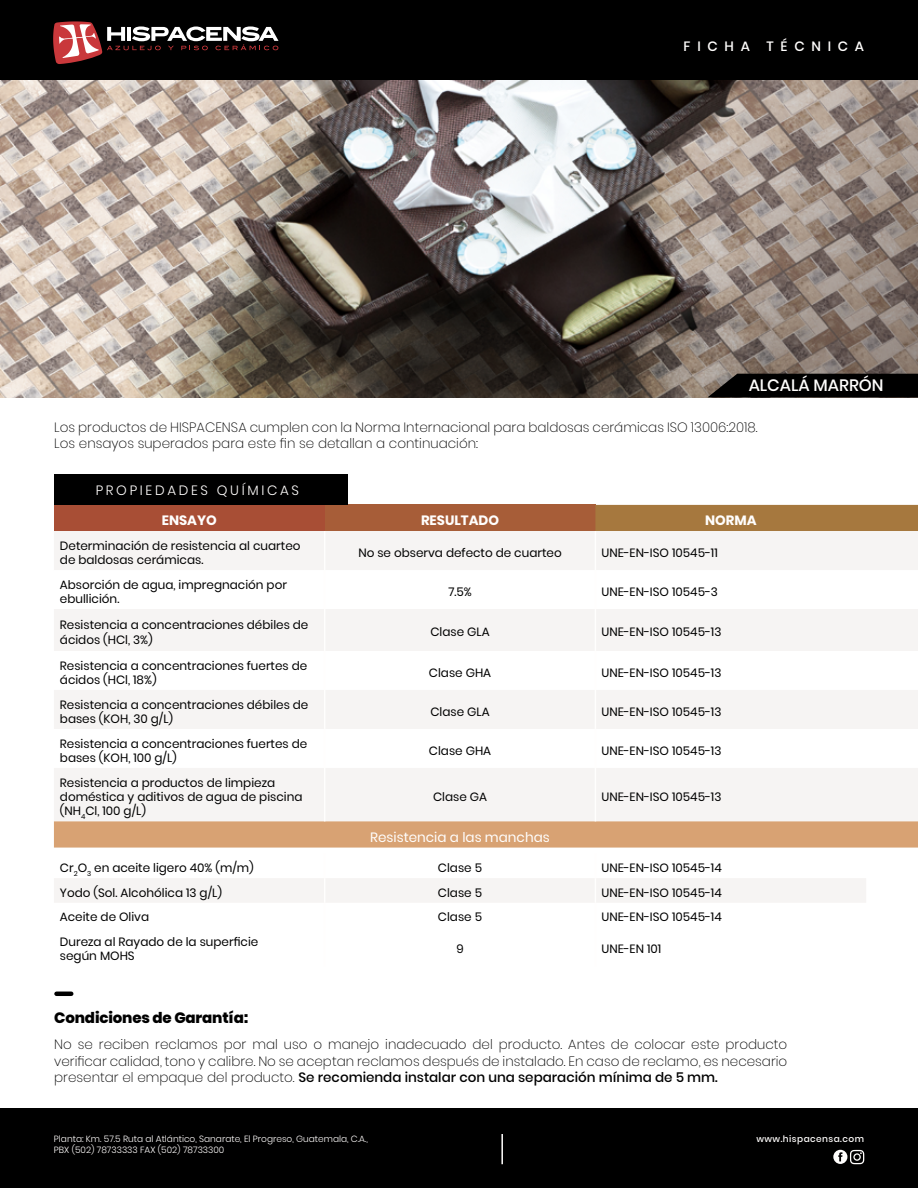
<style>
.page{position:relative;width:918px;height:1188px;background:#fff}
.page>*{position:absolute;margin:0;border:0;box-sizing:border-box;transform-origin:0 0}
.t1{font:500 16.5px "Poppins";color:#fffefd}
.t2{font:800 15px "Poppins";letter-spacing:-.01em;color:#000}
.t3{font:200 13.5px/16.2px "Poppins";color:#000}
.t4{font:13.5px "Poppins";color:#fffefd}
.t5{font:700 13.5px "Poppins";color:#fffefd}
.t6{font:300 13.5px "Poppins";letter-spacing:.2em;color:#fffefd}
.t7{font:500 13.5px "Poppins";letter-spacing:.5em;color:#fffefd}
.t8{font:12px/14.4px "Poppins";color:#000}
.t9{font:300 9px/10.8px "Poppins";color:#fffefd}
.t10{font:500 9px "Poppins";letter-spacing:.05em;color:#fffefd}
.s1{font-weight:500}
</style>
<div class="page">
<img style="left:0;top:80px;width:918px;height:317px">
<div style="left:54px;top:505px;width:271px;height:26px;background:#a84e35"></div>
<div style="left:325px;top:505px;width:270px;height:26px;background:#a75d38"></div>
<div style="left:595px;top:505px;width:323px;height:26px;background:#a6783e"></div>
<svg style="left:54px;top:531px;width:864px;height:290px;fill:#f6f4f3"></svg>
<svg style="left:54px;top:821px;width:864px;height:27px;background:#d9a477"></svg>
<hr style="left:324px;top:531px;width:1px;height:39px;background:#fffefd">
<hr style="left:324px;top:570px;width:1px;height:39px;background:#fffefd">
<hr style="left:324px;top:609px;width:1px;height:42px;background:#fffefd">
<hr style="left:324px;top:651px;width:1px;height:39px;background:#fffefd">
<hr style="left:324px;top:690px;width:1px;height:39px;background:#fffefd">
<hr style="left:324px;top:729px;width:1px;height:39px;background:#fffefd">
<hr style="left:324px;top:768px;width:1px;height:53px;background:#fffefd">
<hr style="left:595px;top:531px;width:1px;height:39px;background:#fffefd">
<hr style="left:595px;top:570px;width:1px;height:39px;background:#fffefd">
<hr style="left:595px;top:609px;width:1px;height:42px;background:#fffefd">
<hr style="left:595px;top:651px;width:1px;height:39px;background:#fffefd">
<hr style="left:595px;top:690px;width:1px;height:39px;background:#fffefd">
<hr style="left:595px;top:729px;width:1px;height:39px;background:#fffefd">
<hr style="left:595px;top:768px;width:1px;height:53px;background:#fffefd">
<div style="left:54px;top:878px;width:812px;height:24px;background:#f6f4f3"></div>
<div style="left:54px;top:474px;width:294px;height:31px;background:#000"></div>
<div style="left:0;top:1108px;width:918px;height:80px;background:#000"></div>
<hr style="left:501px;top:1134px;width:2px;height:30px;background:#fffefd">
<svg style="left:833px;top:1150px;width:31px;height:14px"></svg>
<div style="left:0;top:0;width:918px;height:80px;background:#000"></div>
<svg style="left:53px;top:21px;width:226px;height:43px"></svg>
<svg style="left:707px;top:374px;width:211px;height:23px;background:#0a0a09"></svg>
<hr style="left:56px;top:992px;width:15px;height:4px;background:#000">
<p class="t7" style="left:684px;top:39px;width:182px">FICHA TÉCNICA</p>
<h1 class="t1" style="left:749px;top:376px;width:136px">ALCALÁ MARRÓN</h1>
<p class="t3" style="left:54px;top:419px;width:705px">Los productos de HISPACENSA cumplen con la Norma Internacional para baldosas cerámicas ISO 13006:2018.<br>Los ensayos superados para este fin se detallan a continuación:</p>
<p class="t6" style="left:96px;top:483px;width:205px">PROPIEDADES QUÍMICAS</p>
<p class="t5" style="left:162px;top:513px;width:57px">ENSAYO</p>
<p class="t5" style="left:421px;top:513px;width:80px">RESULTADO</p>
<p class="t5" style="left:705px;top:513px;width:53px">NORMA</p>
<p class="t8" style="left:60px;top:538px;width:242px">Determinación de resistencia al cuarteo de baldosas cerámicas.</p>
<p class="t8" style="left:358px;top:546px;width:205px">No se observa defecto de cuarteo</p>
<p class="t8" style="left:601px;top:546px;width:118px">UNE-EN-ISO 10545-11</p>
<p class="t8" style="left:60px;top:577px;width:229px">Absorción de agua, impregnación por ebullición.</p>
<p class="t8" style="left:448px;top:585px;width:25px">7.5%</p>
<p class="t8" style="left:601px;top:585px;width:118px">UNE-EN-ISO 10545-3</p>
<p class="t8" style="left:60px;top:618px;width:250px">Resistencia a concentraciones débiles de ácidos (HCl, 3%)</p>
<p class="t8" style="left:430px;top:625px;width:61px">Clase GLA</p>
<p class="t8" style="left:601px;top:625px;width:122px">UNE-EN-ISO 10545-13</p>
<p class="t8" style="left:60px;top:658px;width:249px">Resistencia a concentraciones fuertes de ácidos (HCl, 18%)</p>
<p class="t8" style="left:429px;top:665px;width:64px">Clase GHA</p>
<p class="t8" style="left:601px;top:665px;width:122px">UNE-EN-ISO 10545-13</p>
<p class="t8" style="left:60px;top:697px;width:250px">Resistencia a concentraciones débiles de bases (KOH, 30 g/L)</p>
<p class="t8" style="left:430px;top:704px;width:61px">Clase GLA</p>
<p class="t8" style="left:601px;top:704px;width:122px">UNE-EN-ISO 10545-13</p>
<p class="t8" style="left:60px;top:736px;width:249px">Resistencia a concentraciones fuertes de bases (KOH, 100 g/L)</p>
<p class="t8" style="left:429px;top:743px;width:64px">Clase GHA</p>
<p class="t8" style="left:601px;top:743px;width:122px">UNE-EN-ISO 10545-13</p>
<p class="t8" style="left:60px;top:775px;width:244px">Resistencia a productos de limpieza doméstica y aditivos de agua de piscina (NH<sub>4</sub>Cl, 100 g/L)</p>
<p class="t8" style="left:433px;top:790px;width:56px">Clase GA</p>
<p class="t8" style="left:601px;top:790px;width:122px">UNE-EN-ISO 10545-13</p>
<p class="t4" style="left:370px;top:829px;width:181px">Resistencia a las manchas</p>
<p class="t8" style="left:60px;top:861px;width:195px">Cr<sub>2</sub>O<sub>3</sub> en aceite ligero 40% (m/m)</p>
<p class="t8" style="left:438px;top:861px;width:46px">Clase 5</p>
<p class="t8" style="left:601px;top:861px;width:122px">UNE-EN-ISO 10545-14</p>
<p class="t8" style="left:60px;top:885px;width:164px">Yodo (Sol. Alcohólica 13 g/L)</p>
<p class="t8" style="left:438px;top:885px;width:46px">Clase 5</p>
<p class="t8" style="left:601px;top:885px;width:122px">UNE-EN-ISO 10545-14</p>
<p class="t8" style="left:60px;top:910px;width:91px">Aceite de Oliva</p>
<p class="t8" style="left:438px;top:910px;width:46px">Clase 5</p>
<p class="t8" style="left:601px;top:910px;width:122px">UNE-EN-ISO 10545-14</p>
<p class="t8" style="left:60px;top:935px;width:200px">Dureza al Rayado de la superficie según MOHS</p>
<p class="t8" style="left:456px;top:942px;width:9px">9</p>
<p class="t8" style="left:601px;top:942px;width:61px">UNE-EN 101</p>
<p class="t2" style="left:54px;top:1010px;width:196px">Condiciones de Garantía:</p>
<p class="t3" style="left:54px;top:1037px;width:735px;text-align:justify">No se reciben reclamos por mal uso o manejo inadecuado del producto. Antes de colocar este producto verificar calidad, tono y calibre. No se aceptan reclamos después de instalado. En caso de reclamo, es necesario presentar el empaque del producto. <span class="s1">Se recomienda instalar con una separación mínima de 5 mm.</span></p>
<p class="t9" style="left:54px;top:1134px;width:315px">Planta: Km. 57.5 Ruta al Atlántico, Sanarate, El Progreso, Guatemala, C.A.,<br>PBX (502) 78733333 FAX (502) 78733300</p>
<p class="t10" style="left:756px;top:1134px;width:109px">www.hispacensa.com</p>
<p class="t9" style="left:54px;top:1134px;width:360px">Oficinas Administrativas: 2da. Calle 23-80 zona 15 Vista Hermosa II Edificio Avante,</p>
</div>
